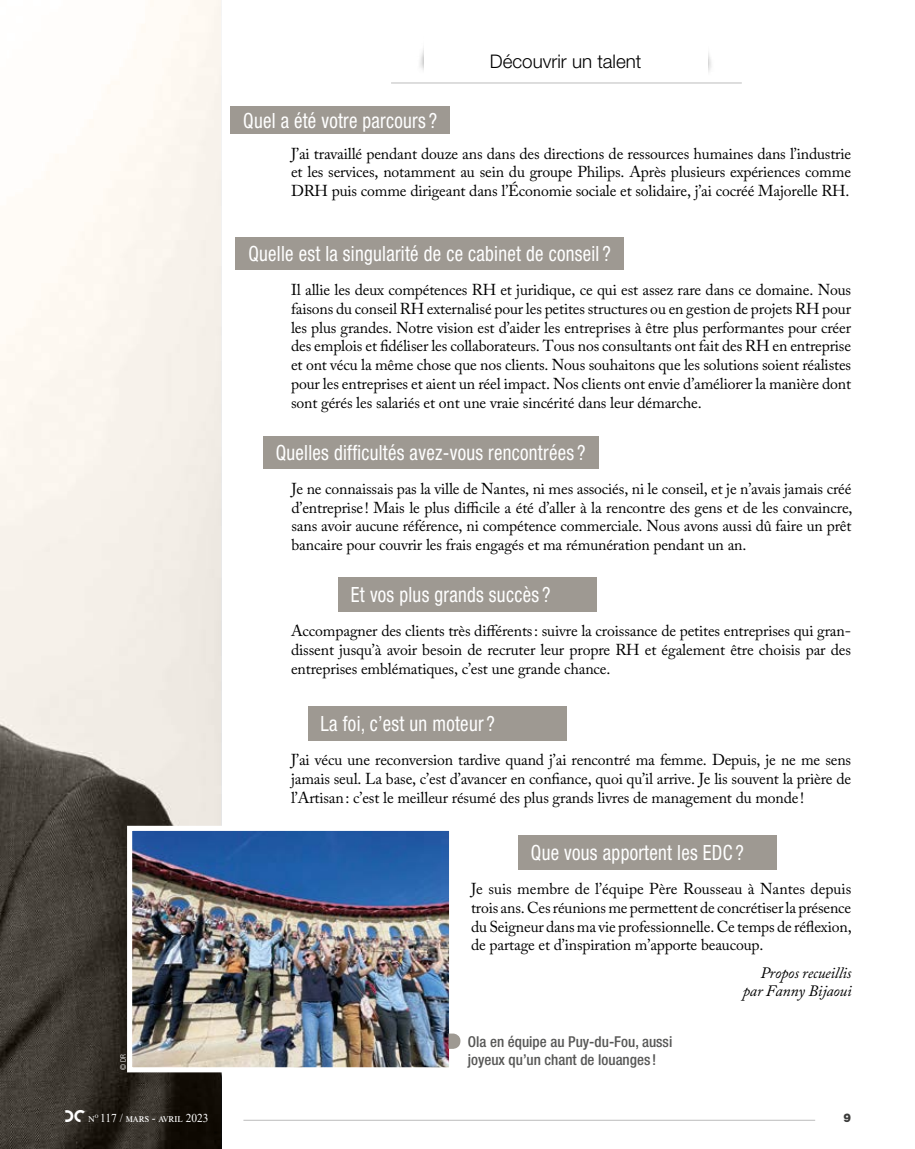
<style>
.page{position:relative;width:915px;height:1149px;background:#fff}
.page>*{position:absolute;margin:0;border:0;box-sizing:border-box;transform-origin:0 0}
.t1{font:condensed 21px "Helvetica Neue LT Std";letter-spacing:.015em;color:#fff;scale:.9 1}
.t2{font:300 18.75px "Helvetica Neue LT Std";color:#000}
.t3{font:15.75px/18.8px "Adobe Caslon Pro";letter-spacing:-.01em;color:#000;text-align:justify}
.t4{font:italic 15.75px/18.8px "Adobe Caslon Pro";letter-spacing:-.01em;color:#000;text-align:right}
.t5{font:500 condensed 15px/18px "Helvetica Neue LT Std";color:#575756}
.t6{font:12px "Times New Roman";color:#fff;scale:.95 1}
.t7{font:900 12px "Helvetica Neue LT Std";color:#3c3c3b;scale:.95 1}
.t8{font:300 condensed 7.5px "Helvetica Neue LT Std";color:#fff}
.s1{font-stretch:normal}
.s2{font-family:"Bifur Foundation";font-size:14.7px}
</style>
<div class="page">
<div style="left:670px;top:0;width:44px;height:77px;background:#000;opacity:.83"></div>
<div style="left:415px;top:0;width:45px;height:75px;background:#000;opacity:.83"></div>
<div style="left:423px;top:0;width:284px;height:83px;background:#fff"></div>
<hr style="left:391px;top:83px;width:350px;height:1px;background:#bcbcbc">
<hr style="left:243px;top:1119px;width:571px;height:1px;background:#bcbcbc">
<div style="left:338px;top:577px;width:258px;height:34px;background:#9e9992"></div>
<div style="left:308px;top:706px;width:258px;height:34px;background:#9e9992"></div>
<div style="left:518px;top:835px;width:258px;height:34px;background:#9e9992"></div>
<div style="left:230px;top:107px;width:219px;height:27px;background:#9e9992"></div>
<div style="left:235px;top:237px;width:388px;height:33px;background:#9e9992"></div>
<div style="left:263px;top:436px;width:335px;height:32px;background:#9e9992"></div>
<img style="left:0;top:0;width:221px;height:1148px">
<img style="left:133px;top:831px;width:315px;height:234px">
<div style="left:127px;top:825px;width:327px;height:246px;border:5px solid #fff"></div>
<svg style="left:448px;top:1033px;width:12px;height:15px"></svg>
<p class="t8" style="left:119px;top:1070px;width:17px;rotate:-90deg"><span class="s1">©</span> DR</p>
<p class="t6" style="left:65px;top:1109px;width:152px"><span class="s2">dc</span> n<sup>o</sup> 117 / mars - avril 2023</p>
<h1 class="t1" style="left:243px;top:108px;width:217px">Quel a été votre parcours ?</h1>
<p class="t2" style="left:489px;top:50px;width:153px">Découvrir un talent</p>
<p class="t3" style="left:291px;top:144px;width:561px">J’ai travaillé pendant douze ans dans des directions de ressources humaines dans l’industrie et les services, notamment au sein du groupe Philips. Après plusieurs expériences comme DRH puis comme dirigeant dans l’Économie sociale et solidaire, j’ai cocréé Majorelle RH.</p>
<h1 class="t1" style="left:248px;top:241px;width:404px">Quelle est la singularité de ce cabinet de conseil ?</h1>
<p class="t3" style="left:291px;top:280px;width:561px">Il allie les deux compétences RH et juridique, ce qui est assez rare dans ce domaine. Nous faisons du conseil RH externalisé pour les petites structures ou en gestion de projets RH pour les plus grandes. Notre vision est d’aider les entreprises à être plus performantes pour créer des emplois et fidéliser les collaborateurs. Tous nos consultants ont fait des RH en entreprise et ont vécu la même chose que nos clients. Nous souhaitons que les solutions soient réalistes pour les entreprises et aient un réel impact. Nos clients ont envie d’améliorer la manière dont sont gérés les salariés et ont une vraie sincérité dans leur démarche.</p>
<h1 class="t1" style="left:275px;top:440px;width:345px">Quelles difficultés avez-vous rencontrées ?</h1>
<p class="t3" style="left:291px;top:479px;width:562px">Je ne connaissais pas la ville de Nantes, ni mes associés, ni le conseil, et je n’avais jamais créé d’entreprise! Mais le plus difficile a été d’aller à la rencontre des gens et de les convaincre, sans avoir aucune référence, ni compétence commerciale. Nous avons aussi dû faire un prêt bancaire pour couvrir les frais engagés et ma rémunération pendant un an.</p>
<h1 class="t1" style="left:351px;top:582px;width:223px">Et vos plus grands succès ?</h1>
<p class="t3" style="left:291px;top:621px;width:561px">Accompagner des clients très différents: suivre la croissance de petites entreprises qui gran&shy;dissent jusqu’à avoir besoin de recruter leur propre RH et également être choisis par des entreprises emblématiques, c’est une grande chance.</p>
<h1 class="t1" style="left:320px;top:711px;width:195px">La foi, c’est un moteur ?</h1>
<p class="t3" style="left:291px;top:750px;width:561px">J’ai vécu une reconversion tardive quand j’ai rencontré ma femme. Depuis, je ne me sens jamais seul. La base, c’est d’avancer en confiance, quoi qu’il arrive. Je lis souvent la prière de l’Artisan: c’est le meilleur résumé des plus grands livres de management du monde!</p>
<h1 class="t1" style="left:530px;top:840px;width:238px">Que vous apportent les EDC ?</h1>
<p class="t3" style="left:471px;top:878px;width:382px">Je suis membre de l’équipe Père Rousseau à Nantes depuis trois ans. Ces réunions me permettent de concrétiser la présence du Seigneur dans ma vie professionnelle. Ce temps de réflexion, de partage et d’inspiration m’apporte beaucoup.</p>
<p class="t4" style="left:742px;top:962px;width:110px">Propos recueillis par Fanny Bijaoui</p>
<p class="t5" style="left:467px;top:1031px;width:206px">Ola en équipe au Puy-du-Fou, aussi joyeux qu’un chant de louanges !</p>
<p class="t7" style="left:843px;top:1110px;width:10px">9</p>
</div>
